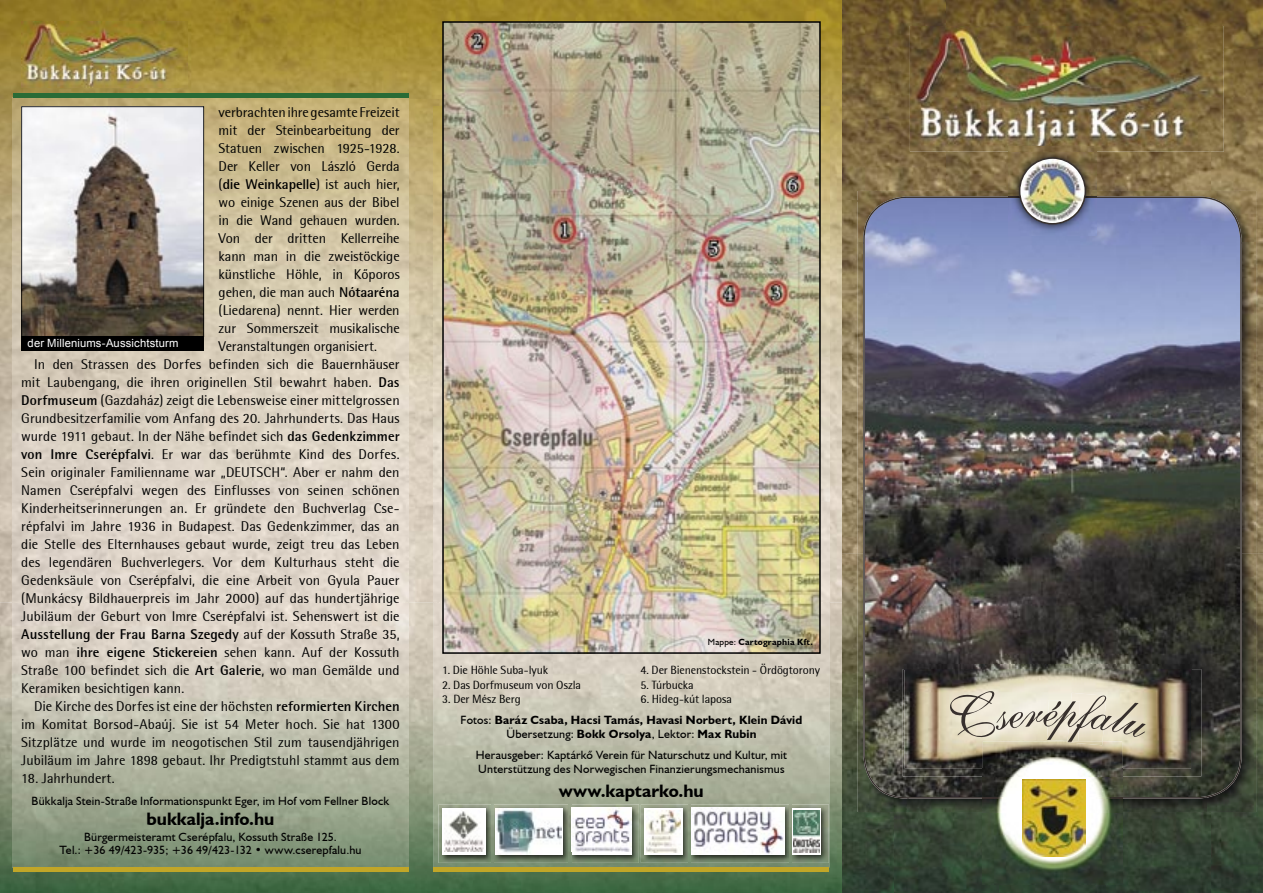
<style>
.page{position:relative;width:1263px;height:893px;background:#fff}
.page>*{position:absolute;margin:0;border:0;box-sizing:border-box;transform-origin:0 0}
.t1{font:54px "Shelley Volante PFL";color:#37302d}
.t2{font:700 18px "Humanist 521 PFL";color:#000}
.t3{font:14.25px "Agfa Rotis Semisans";color:#000}
.t4{font:700 14.25px "Agfa Rotis Semisans";letter-spacing:.005em;color:#000}
.t5{font:12px/14.4px "Humanist 521 PFL";letter-spacing:.015em;color:#000}
.t6{font:12px "Agfa Rotis Semisans";letter-spacing:-.01em;color:#000}
.t7{font:700 12px/14.4px "Humanist 521 PFL";letter-spacing:.015em;color:#000;text-align:center}
.t8{font:11.25px "Arial";letter-spacing:.01em;color:#fff}
.t9{font:700 9px "Humanist 521 PFL";letter-spacing:.025em;color:#000}
.s1{font-weight:700}
.s2{font-weight:400}
</style>
<div class="page">
<img style="left:0;top:0;width:842px;height:100px">
<img style="left:0;top:100px;width:52px;height:793px">
<img style="left:369px;top:100px;width:104px;height:793px">
<img style="left:821px;top:100px;width:21px;height:50px">
<img style="left:789px;top:150px;width:53px;height:743px">
<img style="left:52px;top:872px;width:317px;height:21px">
<img style="left:473px;top:872px;width:316px;height:21px">
<img style="left:0;top:602px;width:842px;height:1px">
<img style="left:842px;top:0;width:105px;height:201px">
<img style="left:947px;top:0;width:316px;height:50px">
<img style="left:1210px;top:50px;width:53px;height:843px">
<img style="left:947px;top:152px;width:263px;height:39px">
<img style="left:842px;top:201px;width:52px;height:692px">
<img style="left:894px;top:812px;width:105px;height:81px">
<img style="left:1105px;top:812px;width:105px;height:81px">
<img style="left:999px;top:884px;width:106px;height:9px">
<img style="left:842px;top:554px;width:421px;height:1px">
<img style="left:910px;top:26px;width:314px;height:126px">
<img style="left:434px;top:106px;width:395px;height:761px">
<img style="left:434px;top:602px;width:395px;height:1px">
<img style="left:442px;top:21px;width:379px;height:633px">
<img style="left:858px;top:191px;width:398px;height:52px">
<img style="left:858px;top:243px;width:49px;height:569px">
<img style="left:1206px;top:243px;width:50px;height:569px">
<img style="left:907px;top:799px;width:76px;height:13px">
<img style="left:1122px;top:799px;width:84px;height:13px">
<img style="left:858px;top:554px;width:398px;height:1px">
<svg style="left:863px;top:196px;width:379px;height:603px"></svg>
<img style="left:1008px;top:147px;width:89px;height:88px">
<img style="left:1019px;top:157px;width:67px;height:68px">
<img style="left:903px;top:669px;width:298px;height:107px">
<img style="left:904px;top:664px;width:287px;height:104px">
<img style="left:983px;top:745px;width:139px;height:139px">
<img style="left:1023px;top:779px;width:62px;height:77px">
<img style="left:21px;top:21px;width:166px;height:67px">
<img style="left:439px;top:804px;width:129px;height:59px">
<div style="left:442px;top:808px;width:44px;height:47px;background:#fff"></div>
<img style="left:445px;top:811px;width:38px;height:41px">
<img style="left:492px;top:804px;width:1px;height:59px">
<div style="left:495px;top:808px;width:68px;height:47px;background:#fff"></div>
<img style="left:495px;top:808px;width:67px;height:46px">
<img style="left:571px;top:804px;width:68px;height:59px">
<img style="left:568px;top:804px;width:3px;height:59px">
<div style="left:572px;top:808px;width:59px;height:47px;background:#fff"></div>
<img style="left:573px;top:808px;width:58px;height:44px">
<img style="left:641px;top:804px;width:47px;height:59px">
<svg style="left:644px;top:808px;width:38px;height:47px"></svg>
<img style="left:646px;top:810px;width:34px;height:42px">
<img style="left:690px;top:804px;width:99px;height:59px">
<img style="left:688px;top:804px;width:2px;height:59px">
<img style="left:692px;top:808px;width:92px;height:47px">
<img style="left:792px;top:804px;width:37px;height:59px">
<img style="left:789px;top:804px;width:3px;height:59px">
<svg style="left:793px;top:808px;width:28px;height:47px"></svg>
<img style="left:794px;top:810px;width:25px;height:43px">
<div style="left:434px;top:867px;width:395px;height:5px;background:#c1a628"></div>
<img style="left:13px;top:98px;width:395px;height:769px">
<img style="left:13px;top:602px;width:395px;height:1px">
<div style="left:13px;top:867px;width:395px;height:5px;background:#c1a628"></div>
<hr style="left:13px;top:94px;width:395px;height:4px;background:#296b36">
<svg style="left:21px;top:106px;width:183px;height:230px"></svg>
<div style="left:21px;top:336px;width:183px;height:14px;background:#000"></div>
<svg style="left:948px;top:688px;width:199px;height:57px"></svg>
<p class="t3" style="left:219px;top:104px;width:183px">verbrachten ihre gesamte Freizeit</p>
<p class="t3" style="left:219px;top:122px;width:183px">mit der Steinbearbeitung der</p>
<p class="t3" style="left:219px;top:140px;width:183px">Statuen zwischen 1925-1928.</p>
<p class="t3" style="left:219px;top:158px;width:183px">Der Keller von László Gerda</p>
<p class="t3" style="left:219px;top:176px;width:183px">(<span class="s1">die Weinkapelle</span>) ist auch hier,</p>
<p class="t3" style="left:219px;top:194px;width:183px">wo einige Szenen aus der Bibel</p>
<p class="t3" style="left:219px;top:212px;width:183px">in die Wand gehauen wurden.</p>
<p class="t3" style="left:219px;top:230px;width:183px">Von der dritten Kellerreihe</p>
<p class="t3" style="left:219px;top:248px;width:183px">kann man in die zweistöckige</p>
<p class="t3" style="left:219px;top:266px;width:183px">künstliche Höhle, in Kőporos</p>
<p class="t3" style="left:219px;top:284px;width:183px">gehen, die man auch <span class="s1">Nótaaréna</span></p>
<p class="t3" style="left:219px;top:302px;width:183px">(Liedarena) nennt. Hier werden</p>
<p class="t3" style="left:219px;top:320px;width:183px">zur Sommerszeit musikalische</p>
<p class="t3" style="left:219px;top:338px;width:160px">Veranstaltungen organisiert.</p>
<p class="t3" style="left:34px;top:356px;width:367px">In den Strassen des Dorfes befinden sich die Bauernhäuser</p>
<p class="t3" style="left:21px;top:374px;width:380px">mit Laubengang, die ihren originellen Stil bewahrt haben. <span class="s1">Das</span></p>
<p class="t3" style="left:21px;top:392px;width:380px"><span class="s1">Dorfmuseum</span> (Gazdaház) zeigt die Lebensweise einer mittelgrossen</p>
<p class="t3" style="left:21px;top:410px;width:380px">Grundbesitzerfamilie vom Anfang des 20. Jahrhunderts. Das Haus</p>
<p class="t3" style="left:21px;top:428px;width:380px">wurde 1911 gebaut. In der Nähe befindet sich <span class="s1">das Gedenkzimmer</span></p>
<p class="t3" style="left:21px;top:446px;width:380px"><span class="s1">von Imre Cserépfalvi</span>. Er war das berühmte Kind des Dorfes.</p>
<p class="t3" style="left:21px;top:464px;width:380px">Sein originaler Familienname war „DEUTSCH“. Aber er nahm den</p>
<p class="t3" style="left:21px;top:482px;width:380px">Namen Cserépfalvi wegen des Einflusses von seinen schönen</p>
<p class="t3" style="left:21px;top:500px;width:380px">Kinderheitserinnerungen an. Er gründete den Buchverlag Cse-</p>
<p class="t3" style="left:21px;top:518px;width:380px">répfalvi im Jahre 1936 in Budapest. Das Gedenkzimmer, das an</p>
<p class="t3" style="left:21px;top:536px;width:380px">die Stelle des Elternhauses gebaut wurde, zeigt treu das Leben</p>
<p class="t3" style="left:21px;top:554px;width:380px">des legendären Buchverlegers. Vor dem Kulturhaus steht die</p>
<p class="t3" style="left:21px;top:572px;width:380px">Gedenksäule von Cserépfalvi, die eine Arbeit von Gyula Pauer</p>
<p class="t3" style="left:21px;top:590px;width:380px">(Munkácsy Bildhauerpreis im Jahr 2000) auf das hundertjährige</p>
<p class="t3" style="left:21px;top:608px;width:380px">Jubiläum der Geburt von Imre Cserépfalvi ist. Sehenswert ist die</p>
<p class="t4" style="left:21px;top:625px;width:380px">Ausstellung der Frau Barna Szegedy <span class="s2">auf der Kossuth Straße 35,</span></p>
<p class="t3" style="left:21px;top:644px;width:380px">wo man <span class="s1">ihre eigene Stickereien</span> sehen kann. Auf der Kossuth</p>
<p class="t3" style="left:21px;top:662px;width:380px">Straße 100 befindet sich die <span class="s1">Art Galerie</span>, wo man Gemälde und</p>
<p class="t3" style="left:21px;top:680px;width:165px">Keramiken besichtigen kann.</p>
<p class="t3" style="left:34px;top:698px;width:367px">Die Kirche des Dorfes ist eine der höchsten <span class="s1">reformierten Kirchen</span></p>
<p class="t3" style="left:21px;top:716px;width:380px">im Komitat Borsod-Abaúj. Sie ist 54 Meter hoch. Sie hat 1300</p>
<p class="t3" style="left:21px;top:734px;width:380px">Sitzplätze und wurde im neogotischen Stil zum tausendjährigen</p>
<p class="t3" style="left:21px;top:752px;width:380px">Jubiläum im Jahre 1898 gebaut. Ihr Predigtstuhl stammt aus dem</p>
<p class="t3" style="left:21px;top:770px;width:95px">18. Jahrhundert.</p>
<p class="t8" style="left:28px;top:336px;width:152px">der Milleniums-Aussichtsturm</p>
<p class="t5" style="left:32px;top:793px;width:359px">Bükkalja Stein-Straße Informationspunkt Eger, im Hof vom Fellner Block</p>
<p class="t2" style="left:147px;top:806px;width:129px">bukkalja.info.hu</p>
<p class="t5" style="left:59px;top:830px;width:304px;line-height:13.5px;text-align:center">Bürgermeisteramt Cserépfalu, Kossuth Straße 125.<br>Tel.: +36 49/423-935; +36 49/423-132 • www.cserepfalu.hu</p>
<p class="t9" style="left:708px;top:636px;width:107px"><span class="s2">Mappe:</span> Cartographia Kft.</p>
<p class="t6" style="left:640px;top:663px;width:181px">4. Der Bienenstockstein - Ördögtorony</p>
<p class="t6" style="left:640px;top:677px;width:55px">5. Túrbucka</p>
<p class="t6" style="left:640px;top:692px;width:93px">6. Hideg-kút laposa</p>
<p class="t7" style="left:461px;top:712px;width:343px"><span class="s2">Fotos:</span> Baráz Csaba, Hacsi Tamás, Havasi Norbert, Klein Dávid<br><span class="s2">Übersetzung:</span> Bokk Orsolya<span class="s2">, Lektor:</span> Max Rubin</p>
<p class="t6" style="left:442px;top:663px;width:108px">1. Die Höhle Suba-lyuk</p>
<p class="t6" style="left:442px;top:677px;width:140px">2. Das Dorfmuseum von Oszla</p>
<p class="t6" style="left:442px;top:692px;width:80px">3. Der Mész Berg</p>
<p class="t5" style="left:476px;top:747px;width:313px">Herausgeber: Kaptárkő Verein für Naturschutz und Kultur, mit<br>Unterstützung des Norwegischen Finanzierungsmechanismus</p>
<p class="t2" style="left:559px;top:778px;width:146px">www.kaptarko.hu</p>
<h1 class="t1" style="left:1043px;top:672px;width:21px">é</h1>
</div>
